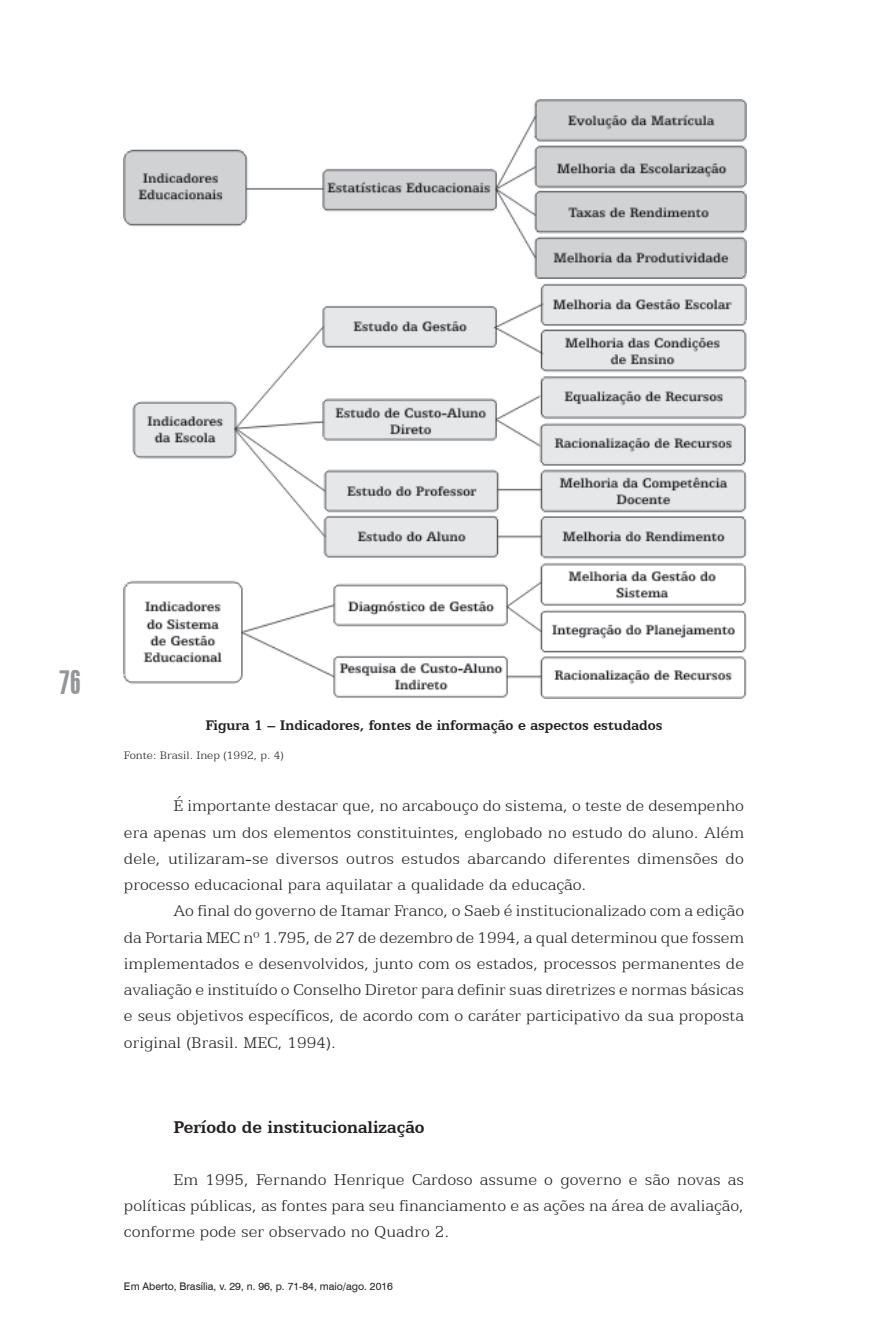
<style>
.page{position:relative;width:893px;height:1340px;background:#fff}
.page>*{position:absolute;margin:0;border:0;box-sizing:border-box;transform-origin:0 0}
.t1{font:31.5px "Swiss 924 BT Regular B";color:#939598}
.t2{font:700 19.25px "Egyptian 505 BT";color:#231f20}
.t3{font:300 17.5px/26.2px "Egyptian 505 BT";color:#231f20;text-align:justify}
.t4{font:700 15.75px "Egyptian 505 BT";color:#231f20}
.t5{font:300 12.25px "Egyptian 505 BT";color:#231f20}
.t6{font:10.5px "Swiss 721 BT";color:#231f20}
</style>
<div class="page">
<img style="left:124px;top:99px;width:622px;height:599px">
<h1 class="t1" style="left:60px;top:663px;width:23px">76</h1>
<p class="t4" style="left:205px;top:715px;width:459px">Figura 1 – Indicadores, fontes de informação e aspectos estudados</p>
<p class="t5" style="left:124px;top:748px;width:162px">Fonte: Brasil. Inep (1992, p. 4)</p>
<p class="t3" style="left:124px;top:792px;width:622px;text-indent:50px">É importante destacar que, no arcabouço do sistema, o teste de desempenho era apenas um dos elementos constituintes, englobado no estudo do aluno. Além dele, utilizaram-se diversos outros estudos abarcando diferentes dimensões do processo educacional para aquilatar a qualidade da educação.</p>
<p class="t3" style="left:124px;top:897px;width:622px;text-indent:50px">Ao final do governo de Itamar Franco, o Saeb é institucionalizado com a edição da Portaria MEC nº 1.795, de 27 de dezembro de 1994, a qual determinou que fossem implementados e desenvolvidos, junto com os estados, processos permanentes de avaliação e instituído o Conselho Diretor para definir suas diretrizes e normas básicas e seus objetivos específicos, de acordo com o caráter participativo da sua proposta original (Brasil. MEC, 1994).</p>
<p class="t2" style="left:174px;top:1115px;width:252px">Período de institucionalização</p>
<p class="t3" style="left:124px;top:1166px;width:622px;text-indent:50px">Em 1995, Fernando Henrique Cardoso assume o governo e são novas as políticas públicas, as fontes para seu financiamento e as ações na área de avaliação, conforme pode ser observado no Quadro 2.</p>
<p class="t6" style="left:124px;top:1279px;width:270px">Em Aberto, Brasília, v. 29, n. 96, p. 71-84, maio/ago. 2016</p>
</div>
